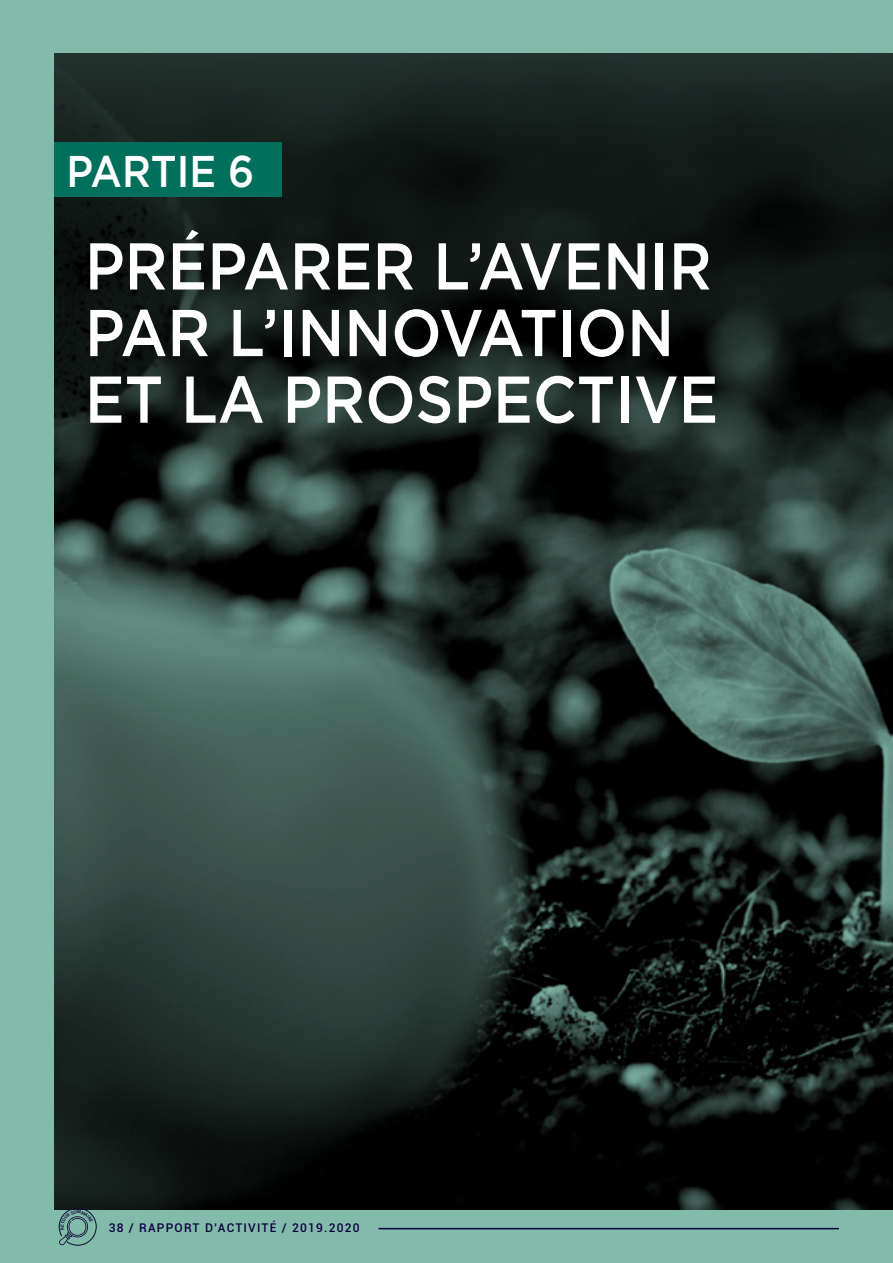
<style>
.page{position:relative;width:893px;height:1263px;background:#83bbab}
.page>*{position:absolute;margin:0;border:0;box-sizing:border-box;transform-origin:0 0}
.t1{font:500 66px/66.6px "Gotham";color:#fff;scale:.9 1}
.t2{font:500 44.4px "Gotham";color:#fff;scale:.9 1}
.t3{font:500 12px "Roboto";letter-spacing:.1em;color:#0b0040}
</style>
<div class="page">
<img style="left:54px;top:480px;width:839px;height:730px">
<svg style="left:54px;top:53px;width:839px;height:427px;background:#141d1a"></svg>
<div style="left:54px;top:142px;width:227px;height:55px;background:#006f5b"></div>
<hr style="left:378px;top:1228px;width:461px;height:1px;background:#0b0040">
<svg style="left:59px;top:1208px;width:38px;height:38px"></svg>
<p class="t2" style="left:67px;top:143px;width:210px">PARTIE 6</p>
<p class="t1" style="left:85px;top:232px;width:705px">PRÉPARER L’AVENIR<br>PAR L’INNOVATION<br>ET LA PROSPECTIVE</p>
<p class="t3" style="left:109px;top:1219px;width:252px">38 / RAPPORT D’ACTIVITÉ / 2019.2020</p>
</div>
